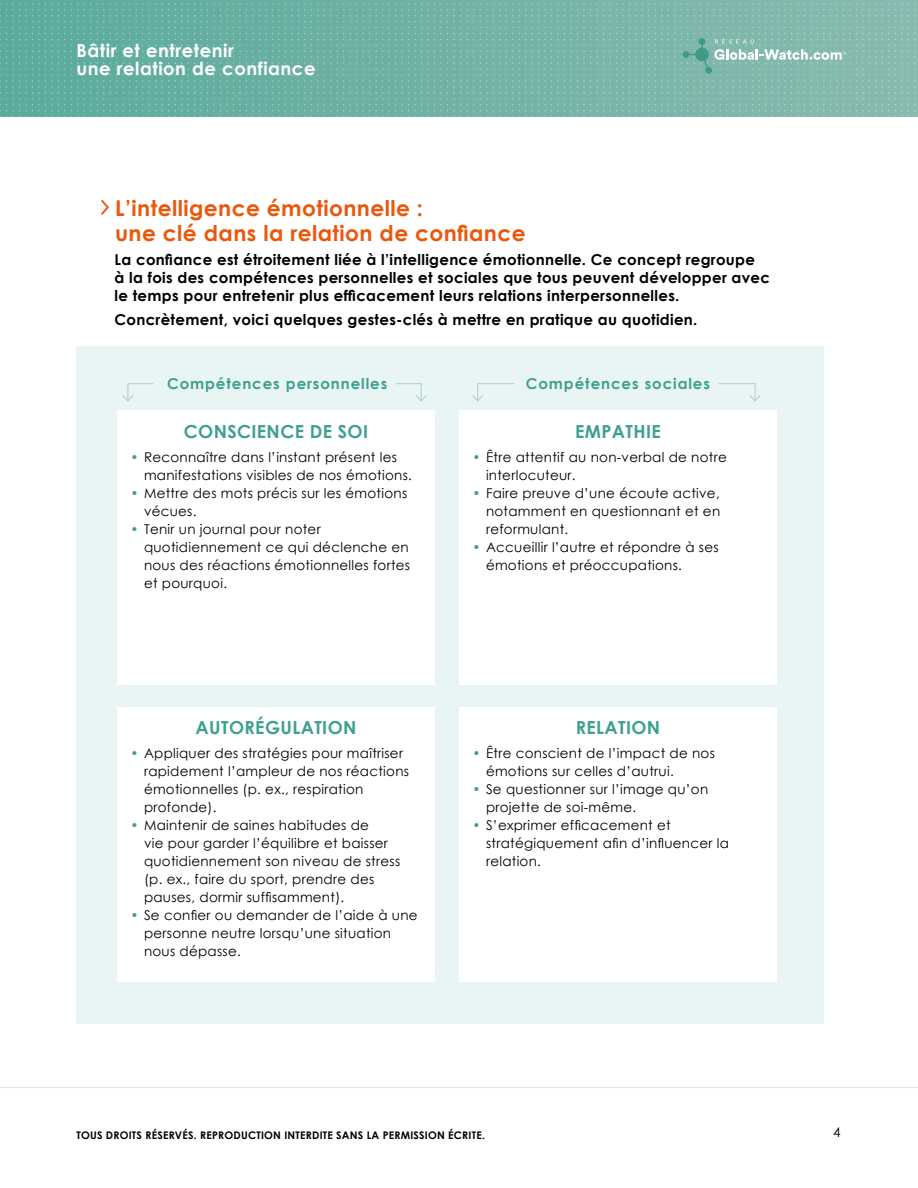
<style>
.page{position:relative;width:918px;height:1188px;background:#fff}
.page>*{position:absolute;margin:0;border:0;box-sizing:border-box;transform-origin:0 0}
.t1{font:700 21.75px/25.5px "Century Gothic";letter-spacing:.02em;color:#ea580c}
.t2{font:700 18px "Century Gothic";letter-spacing:.02em;color:#3fa090}
.t3{font:700 18px/18px "Century Gothic";letter-spacing:.03em;color:#fff}
.t4{font:700 15px/18px "Century Gothic";letter-spacing:.02em;color:#000}
.t5{font:700 15px "Century Gothic";letter-spacing:.06em;color:#3fa090}
.t6{font:13.5px/18px "Century Gothic";letter-spacing:.02em;color:#000}
.t7{font:700 10.5px "Century Gothic";letter-spacing:.02em;color:#000}
.s1{font-weight:700;color:#3fa090}
</style>
<div class="page">
<hr style="left:0;top:1087px;width:918px;height:1px;background:#d1e9e7">
<div style="left:76px;top:346px;width:748px;height:678px;background:#e9f5f4"></div>
<div style="left:117px;top:411px;width:318px;height:274px;background:#fff"></div>
<div style="left:117px;top:707px;width:318px;height:274px;background:#fff"></div>
<div style="left:459px;top:411px;width:318px;height:274px;background:#fff"></div>
<div style="left:459px;top:707px;width:318px;height:274px;background:#fff"></div>
<svg style="left:396px;top:383px;width:31px;height:19px"></svg>
<svg style="left:122px;top:383px;width:31px;height:19px"></svg>
<svg style="left:472px;top:383px;width:42px;height:19px"></svg>
<svg style="left:718px;top:383px;width:43px;height:19px"></svg>
<img style="left:0;top:0;width:918px;height:117px">
<svg style="left:682px;top:38px;width:165px;height:36px;background:#8dbfb4"></svg>
<h2 class="t3" style="left:76px;top:40px;width:241px">Bâtir et entretenir<br>une relation de confiance</h2>
<h1 class="t1" style="left:115px;top:194px;width:412px">L’intelligence émotionnelle :<br>une clé dans la relation de confiance</h1>
<p class="t4" style="left:115px;top:250px;width:657px">La confiance est étroitement liée à l’intelligence émotionnelle. Ce concept regroupe<br>à la fois des compétences personnelles et sociales que tous peuvent développer avec le temps pour entretenir plus efficacement leurs relations interpersonnelles.</p>
<p class="t4" style="left:115px;top:310px;width:584px">Concrètement, voici quelques gestes-clés à mettre en pratique au quotidien.</p>
<p class="t5" style="left:167px;top:372px;width:222px">Compétences personnelles</p>
<p class="t5" style="left:526px;top:372px;width:186px">Compétences sociales</p>
<h2 class="t2" style="left:184px;top:417px;width:186px">CONSCIENCE DE SOI</h2>
<p class="t6" style="left:144px;top:448px;width:269px;text-indent:-14px"><span class="s1">•</span> Reconnaître dans l’instant présent les manifestations visibles de nos émotions.</p>
<p class="t6" style="left:144px;top:484px;width:265px;text-indent:-14px"><span class="s1">•</span> Mettre des mots précis sur les émotions vécues.</p>
<p class="t6" style="left:144px;top:520px;width:268px;text-indent:-14px"><span class="s1">•</span> Tenir un journal pour noter quotidiennement ce qui déclenche en nous des réactions émotionnelles fortes et pourquoi.</p>
<h2 class="t2" style="left:575px;top:417px;width:87px">EMPATHIE</h2>
<p class="t6" style="left:486px;top:448px;width:242px;text-indent:-14px"><span class="s1">•</span> Être attentif au non-verbal de notre interlocuteur.</p>
<p class="t6" style="left:486px;top:484px;width:236px;text-align:justify;text-indent:-14px"><span class="s1">•</span> Faire preuve d’une écoute active, notamment en questionnant et en reformulant.</p>
<p class="t6" style="left:486px;top:538px;width:234px;text-indent:-14px"><span class="s1">•</span> Accueillir l’autre et répondre à ses émotions et préoccupations.</p>
<h2 class="t2" style="left:196px;top:714px;width:162px">AUTORÉGULATION</h2>
<p class="t6" style="left:144px;top:744px;width:267px;text-indent:-14px"><span class="s1">•</span> Appliquer des stratégies pour maîtriser rapidement l’ampleur de nos réactions émotionnelles (p. ex., respiration profonde).</p>
<p class="t6" style="left:144px;top:816px;width:258px;text-indent:-14px"><span class="s1">•</span> Maintenir de saines habitudes de<br>vie pour garder l’équilibre et baisser quotidiennement son niveau de stress (p. ex., faire du sport, prendre des pauses, dormir suffisamment).</p>
<p class="t6" style="left:144px;top:906px;width:275px;text-indent:-14px"><span class="s1">•</span> Se confier ou demander de l’aide à une personne neutre lorsqu’une situation nous dépasse.</p>
<h2 class="t2" style="left:576px;top:714px;width:86px">RELATION</h2>
<p class="t6" style="left:486px;top:744px;width:230px;text-indent:-14px"><span class="s1">•</span> Être conscient de l’impact de nos émotions sur celles d’autrui.</p>
<p class="t6" style="left:486px;top:780px;width:224px;text-indent:-14px"><span class="s1">•</span> Se questionner sur l’image qu’on projette de soi-même.</p>
<p class="t6" style="left:486px;top:816px;width:245px;text-indent:-14px"><span class="s1">•</span> S’exprimer efficacement et stratégiquement afin d’influencer la relation.</p>
<p class="t7" style="left:76px;top:1127px;width:410px">TOUS DROITS RÉSERVÉS. REPRODUCTION INTERDITE SANS LA PERMISSION ÉCRITE.</p>
<p class="t6" style="left:833px;top:1123px;width:9px">4</p>
</div>
